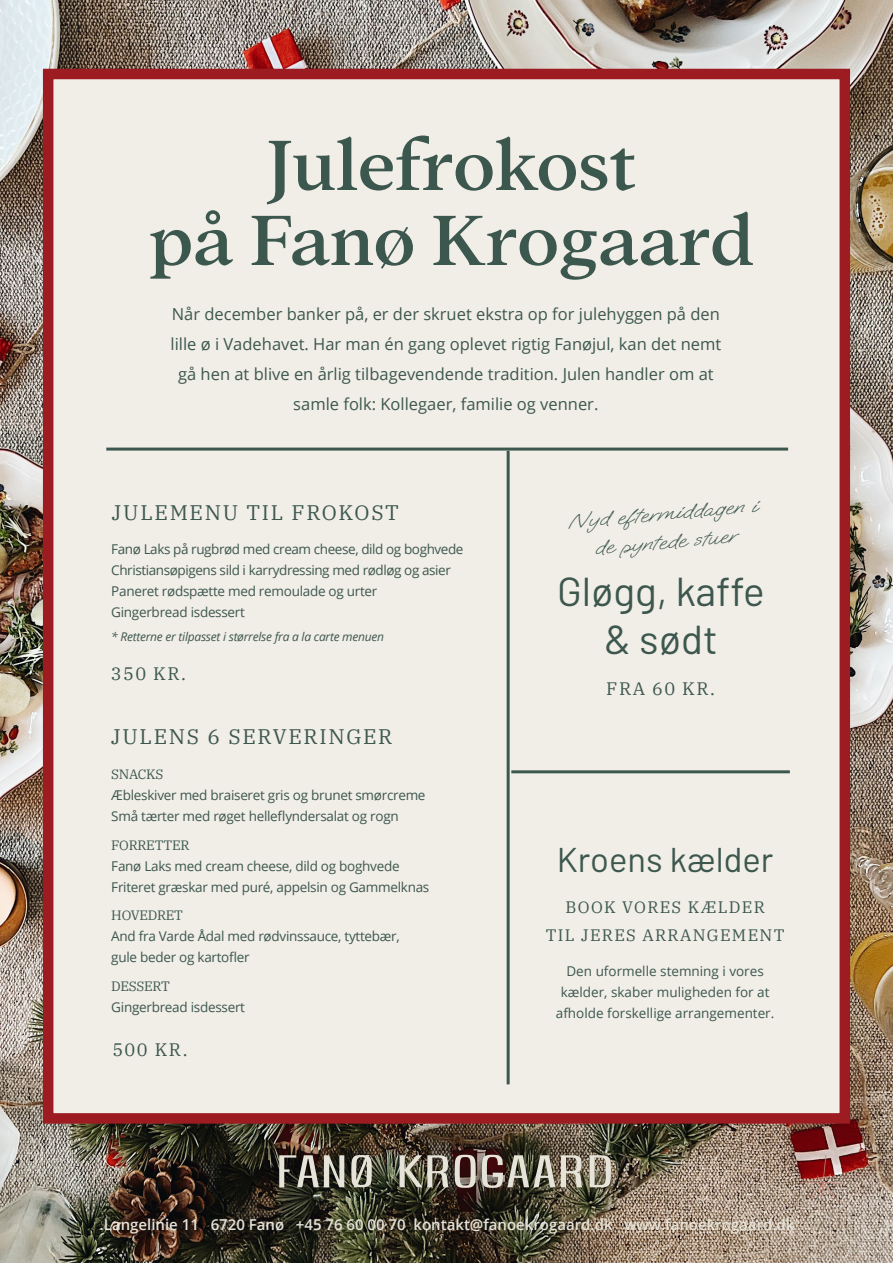
<style>
.page{position:relative;width:893px;height:1263px;background:#fff}
.page>*{position:absolute;margin:0;border:0;box-sizing:border-box;transform-origin:0 0}
.t1{font:500 78px "Addington CF";letter-spacing:-.01em;color:#3c574e}
.t2{font:40.5px "Barlow";color:#3c574e}
.t3{font:34.5px "Barlow";color:#3c574e}
.t4{font:21px "IBM Plex Serif";letter-spacing:.08em;color:#3c574e}
.t5{font:20.4px "Oooh Baby";color:#3c574e;scale:1.25 1}
.t6{font:18px "IBM Plex Serif";letter-spacing:.08em;color:#3c574e}
.t7{font:16.5px/30px "Open Sans";color:#3c574e;text-align:center}
.t8{font:16.5px "IBM Plex Serif";letter-spacing:.08em;color:#3c574e}
.t9{font:600 15px "Open Sans";color:#e6e4d9}
.t10{font:13.5px "Open Sans";letter-spacing:-.02em;color:#3c574e}
.t11{font:13.5px "Open Sans";color:#3c574e}
.t12{font:13.5px "IBM Plex Serif";letter-spacing:-.02em;color:#3c574e}
.t13{font:italic 12px "Open Sans";letter-spacing:-.02em;color:#3c574e}
</style>
<div class="page">
<img style="left:0;top:0;width:893px;height:1263px">
<div style="left:43px;top:69px;width:807px;height:1055px;background:#f1ede7;border:10px solid #9c1c22"></div>
<svg style="left:351px;top:1155px;width:21px;height:32px"></svg>
<svg style="left:400px;top:1155px;width:49px;height:32px;background:#8b8779"></svg>
<svg style="left:455px;top:1155px;width:21px;height:33px"></svg>
<svg style="left:561px;top:1155px;width:21px;height:32px"></svg>
<svg style="left:589px;top:1155px;width:22px;height:32px"></svg>
<svg style="left:482px;top:1155px;width:73px;height:33px;background:#837c70"></svg>
<svg style="left:279px;top:1155px;width:65px;height:32px;background:#75726a"></svg>
<svg style="left:804px;top:1155px;width:35px;height:54px"></svg>
<svg style="left:817px;top:1175px;width:22px;height:27px"></svg>
<svg style="left:810px;top:1174px;width:21px;height:25px"></svg>
<hr style="left:507px;top:451px;width:3px;height:633px;background:#3c574e">
<hr style="left:511px;top:770px;width:279px;height:3px;background:#3c574e">
<hr style="left:106px;top:448px;width:682px;height:3px;background:#3c574e">
<p class="t1" style="left:267px;top:107px;width:371px">Julefrokost</p>
<p class="t1" style="left:149px;top:182px;width:607px">på Fanø Krogaard</p>
<p class="t7" style="left:171px;top:298px;width:552px">Når december banker på, er der skruet ekstra op for julehyggen på den lille ø i Vadehavet. Har man én gang oplevet rigtig Fanøjul, kan det nemt gå hen at blive en årlig tilbagevendende tradition. Julen handler om at samle folk: Kollegaer, familie og venner.</p>
<p class="t4" style="left:112px;top:497px;width:288px">JULEMENU TIL FROKOST</p>
<p class="t10" style="left:111px;top:540px;width:354px">Fanø Laks på rugbrød med cream cheese, dild og boghvede</p>
<p class="t10" style="left:111px;top:561px;width:341px">Christiansøpigens sild i karrydressing med rødløg og asier</p>
<p class="t10" style="left:111px;top:582px;width:268px">Paneret rødspætte med remoulade og urter</p>
<p class="t10" style="left:111px;top:603px;width:135px">Gingerbread isdessert</p>
<p class="t13" style="left:111px;top:629px;width:274px">* Retterne er tilpasset i størrelse fra a la carte menuen</p>
<p class="t6" style="left:111px;top:659px;width:77px">350 KR.</p>
<p class="t4" style="left:111px;top:720px;width:283px">JULENS 6 SERVERINGER</p>
<p class="t12" style="left:111px;top:764px;width:54px">SNACKS</p>
<p class="t10" style="left:111px;top:786px;width:316px">Æbleskiver med braiseret gris og brunet smørcreme</p>
<p class="t10" style="left:111px;top:807px;width:289px">Små tærter med røget helleflyndersalat og rogn</p>
<p class="t12" style="left:111px;top:835px;width:80px">FORRETTER</p>
<p class="t10" style="left:111px;top:857px;width:290px">Fanø Laks med cream cheese, dild og boghvede</p>
<p class="t10" style="left:111px;top:878px;width:320px">Friteret græskar med puré, appelsin og Gammelknas</p>
<p class="t12" style="left:111px;top:905px;width:73px">HOVEDRET</p>
<p class="t10" style="left:111px;top:927px;width:290px">And fra Varde Ådal med rødvinssauce, tyttebær,</p>
<p class="t10" style="left:111px;top:948px;width:140px">gule beder og kartofler</p>
<p class="t12" style="left:111px;top:976px;width:60px">DESSERT</p>
<p class="t10" style="left:111px;top:998px;width:135px">Gingerbread isdessert</p>
<p class="t6" style="left:112px;top:1036px;width:77px">500 KR.</p>
<p class="t5" style="left:567px;top:507px;width:153px;rotate:-5deg">Nyd eftermiddagen i</p>
<p class="t5" style="left:592px;top:534px;width:116px;rotate:-5deg">de pyntede stuer</p>
<p class="t2" style="left:557px;top:567px;width:209px">Gløgg, kaffe</p>
<p class="t2" style="left:604px;top:615px;width:115px">&amp; sødt</p>
<p class="t6" style="left:606px;top:675px;width:110px">FRA 60 KR.</p>
<p class="t3" style="left:557px;top:838px;width:218px">Kroens kælder</p>
<p class="t8" style="left:565px;top:894px;width:201px">BOOK VORES KÆLDER</p>
<p class="t8" style="left:546px;top:923px;width:240px">TIL JERES ARRANGEMENT</p>
<p class="t11" style="left:566px;top:961px;width:199px">Den uformelle stemning i vores</p>
<p class="t11" style="left:561px;top:982px;width:210px">kælder, skaber muligheden for at</p>
<p class="t11" style="left:556px;top:1003px;width:220px">afholde forskellige arrangementer.</p>
<p class="t9" style="left:104px;top:1214px;width:692px">Langelinie 11 6720 Fanø +45 76 60 00 70 kontakt@fanoekrogaard.dk www.fanoekrogaard.dk</p>
</div>
